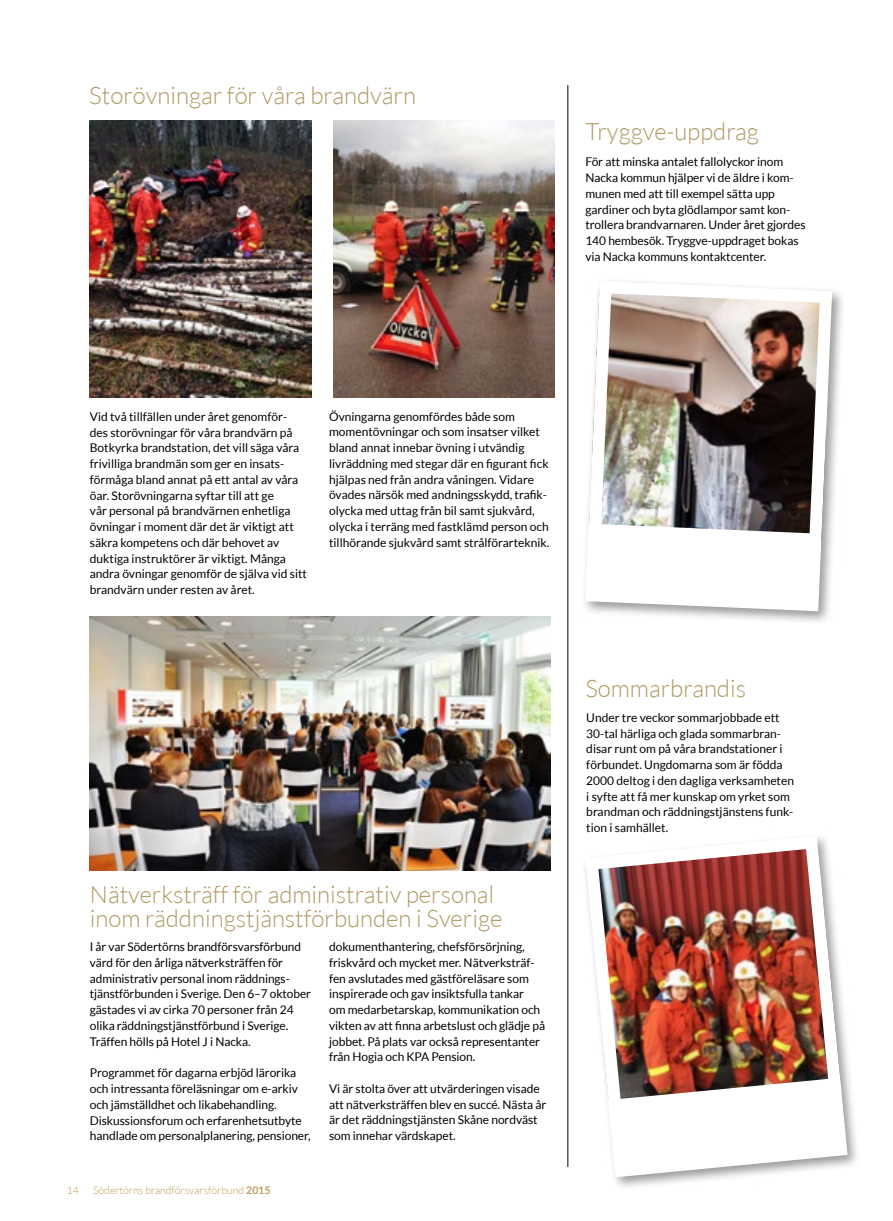
<style>
.page{position:relative;width:893px;height:1221px;background:#fff}
.page>*{position:absolute;margin:0;border:0;box-sizing:border-box;transform-origin:0 0}
.t1{font:300 24px/24px "Lato";color:#ae9a63}
.t2{font:12px/15.8px "Lato";letter-spacing:-.005em;color:#000}
.t3{font:300 10.5px "Lato";color:#be9f56}
.s1{font-weight:700}
</style>
<div class="page">
<hr style="left:567px;top:85px;width:1px;height:1081px;background:#000">
<img style="left:89px;top:120px;width:222px;height:277px">
<img style="left:333px;top:120px;width:222px;height:277px">
<img style="left:89px;top:616px;width:461px;height:254px">
<img style="left:585px;top:837px;width:269px;height:346px">
<svg style="left:608px;top:1077px;width:239px;height:97px"></svg>
<div style="left:581px;top:276px;width:264px;height:348px;background:#000;opacity:.4"></div>
<img style="left:581px;top:276px;width:257px;height:341px">
<svg style="left:585px;top:523px;width:236px;height:85px"></svg>
<h1 class="t1" style="left:89px;top:84px;width:328px">Storövningar för våra brandvärn</h1>
<h1 class="t1" style="left:585px;top:119px;width:175px">Tryggve-uppdrag</h1>
<p class="t2" style="left:585px;top:154px;width:222px">För att minska antalet fallolyckor inom Nacka kommun hjälper vi de äldre i kom&shy;munen med att till exempel sätta upp gardiner och byta glödlampor samt kon&shy;trollera brandvarnaren. Under året gjordes 140 hembesök. Tryggve-uppdraget bokas via Nacka kommuns kontaktcenter.</p>
<p class="t2" style="left:90px;top:408px;width:219px">Vid två tillfällen under året genomför&shy;des storövningar för våra brandvärn på Botkyrka brandstation, det vill säga våra frivilliga brandmän som ger en insats&shy;förmåga bland annat på ett antal av våra öar. Storövningarna syftar till att ge<br>vår personal på brandvärnen enhetliga övningar i moment där det är viktigt att säkra kompetens och där behovet av duktiga instruktörer är viktigt. Många andra övningar genomför de själva vid sitt brandvärn under resten av året.</p>
<p class="t2" style="left:329px;top:408px;width:222px">Övningarna genomfördes både som momentövningar och som insatser vilket bland annat innebar övning i utvändig livräddning med stegar där en figurant fick hjälpas ned från andra våningen. Vidare övades närsök med andningsskydd, trafik&shy;olycka med uttag från bil samt sjukvård, olycka i terräng med fastklämd person och tillhörande sjukvård samt strålförarteknik.</p>
<h1 class="t1" style="left:90px;top:882px;width:414px">Nätverksträff för administrativ personal inom räddningstjänstförbunden i Sverige</h1>
<p class="t2" style="left:90px;top:938px;width:223px">I år var Södertörns brandförsvarsförbund värd för den årliga nätverksträffen för administrativ personal inom räddnings&shy;tjänstförbunden i Sverige. Den 6–7 oktober gästades vi av cirka 70 personer från 24 olika räddningstjänstförbund i Sverige.<br>Träffen hölls på Hotel J i Nacka.</p>
<p class="t2" style="left:90px;top:1064px;width:222px">Programmet för dagarna erbjöd lärorika och intressanta föreläsningar om e-arkiv och jämställdhet och likabehandling.<br>Diskussionsforum och erfarenhetsutbyte handlade om personalplanering, pensioner,</p>
<p class="t3" style="left:67px;top:1184px;width:14px">14</p>
<p class="t3" style="left:93px;top:1184px;width:179px">Södertörns brandförsvarsförbund <span class="s1">2015</span></p>
<p class="t2" style="left:329px;top:938px;width:217px">dokumenthantering, chefsförsörjning, friskvård och mycket mer. Nätverksträf&shy;fen avslutades med gästföreläsare som inspirerade och gav insiktsfulla tankar<br>om medarbetarskap, kommunikation och vikten av att finna arbetslust och glädje på jobbet. På plats var också representanter från Hogia och KPA Pension.</p>
<p class="t2" style="left:329px;top:1080px;width:219px">Vi är stolta över att utvärderingen visade att nätverksträffen blev en succé. Nästa år är det räddningstjänsten Skåne nordväst som innehar värdskapet.</p>
<h1 class="t1" style="left:585px;top:676px;width:162px">Sommarbrandis</h1>
<p class="t2" style="left:586px;top:709px;width:209px">Under tre veckor sommarjobbade ett 30-tal härliga och glada sommarbran&shy;disar runt om på våra brandstationer i förbundet. Ungdomarna som är födda 2000 deltog i den dagliga verksamheten i syfte att få mer kunskap om yrket som brandman och räddningstjänstens funk&shy;tion i samhället.</p>
</div>
